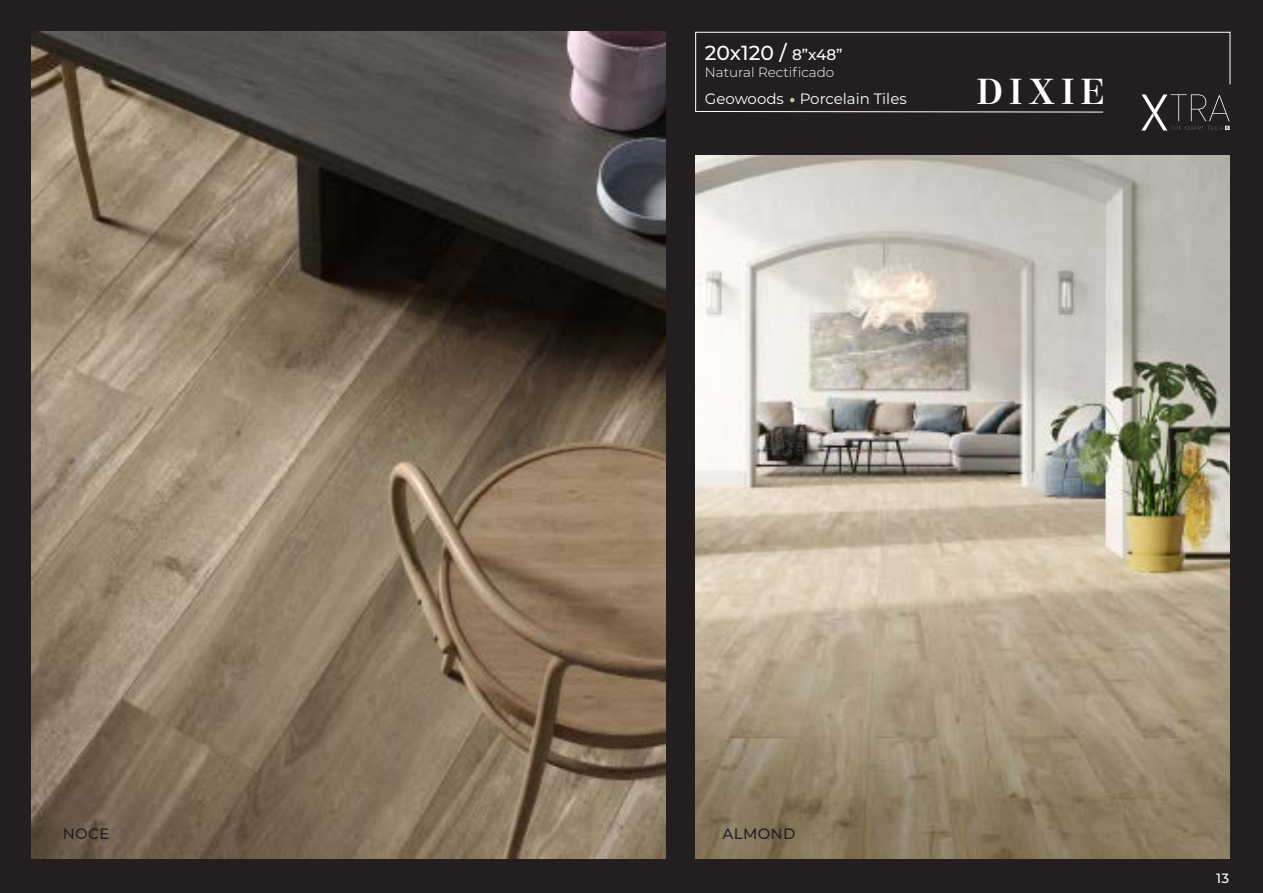
<style>
.page{position:relative;width:1263px;height:893px;background:#231f20}
.page>*{position:absolute;margin:0;border:0;box-sizing:border-box;transform-origin:0 0}
.t1{font:700 36px "Moderno FB";letter-spacing:.2em;color:#fff}
.t2{font:500 20.4px "Montserrat";letter-spacing:-.005em;color:#fff}
.t3{font:15px "Montserrat";color:#fff}
.Nombres_colores{font:500 15px "Montserrat";letter-spacing:.02em;color:#231f20}
.t4{font:300 13.5px "Montserrat";color:#fff}
.t5{font:500 13.5px "Montserrat";color:#fff}
.s1{font-size:15.3px}
</style>
<div class="page">
<svg style="left:695px;top:32px;width:535px;height:99px"></svg>
<img style="left:32px;top:32px;width:634px;height:827px">
<img style="left:695px;top:155px;width:534px;height:704px">
<p class="t2" style="left:705px;top:39px;width:139px">20x120 / <span class="s1">8”x48”</span></p>
<p class="t3" style="left:705px;top:88px;width:203px">Geowoods Porcelain Tiles</p>
<p class="t4" style="left:705px;top:63px;width:131px">Natural Rectificado</p>
<p class="t1" style="left:977px;top:71px;width:128px">DIXIE</p>
<p class="Nombres_colores" style="left:63px;top:824px;width:48px">NOCE</p>
<p class="Nombres_colores" style="left:723px;top:824px;width:74px">ALMOND</p>
<p class="t5" style="left:1216px;top:868px;width:14px">13</p>
</div>
